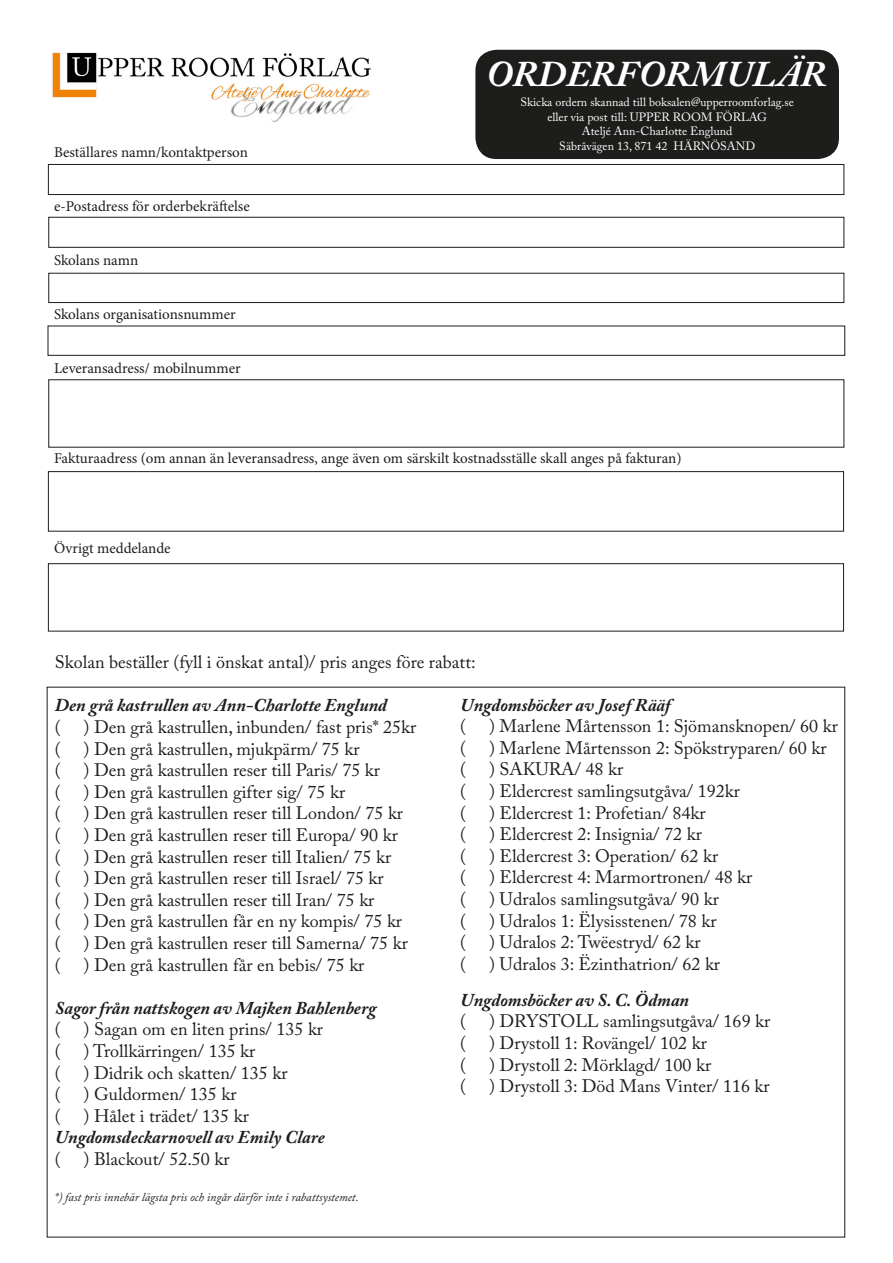
<style>
.page{position:relative;width:893px;height:1263px;background:#fff}
.page>*{position:absolute;margin:0;border:0;box-sizing:border-box;transform-origin:0 0}
.t1{font:italic 700 36px "Adobe Caslon Pro";color:#fff}
.t2{font:18px "Adobe Caslon Pro";color:#1d1d1b}
.t3{font:italic 700 18px "Adobe Caslon Pro";color:#1d1d1b}
.t4{font:15px "Minion Pro";letter-spacing:-.005em;color:#1d1d1b}
.t5{font:12px "Adobe Caslon Pro";color:#fff}
.t6{font:italic 12px "Adobe Caslon Pro";color:#1d1d1b}
</style>
<div class="page">
<img style="left:52px;top:52px;width:319px;height:71px">
<div style="left:48px;top:164px;width:796px;height:31px;border:1px solid #1d1d1b"></div>
<div style="left:48px;top:217px;width:796px;height:31px;border:1px solid #1d1d1b"></div>
<div style="left:48px;top:273px;width:796px;height:30px;border:1px solid #1d1d1b"></div>
<div style="left:48px;top:326px;width:797px;height:30px;border:1px solid #1d1d1b"></div>
<div style="left:48px;top:379px;width:796px;height:69px;border:1px solid #1d1d1b"></div>
<div style="left:475px;top:50px;width:364px;height:109px;background:#1d1d1b;border-radius:21px"></div>
<div style="left:48px;top:471px;width:796px;height:60px;border:1px solid #1d1d1b"></div>
<div style="left:48px;top:563px;width:796px;height:68px;border:1px solid #1d1d1b"></div>
<p class="t4" style="left:54px;top:142px;width:195px">Beställares namn/kontaktperson</p>
<p class="t4" style="left:54px;top:196px;width:197px">e-Postadress för orderbekräftelse</p>
<p class="t4" style="left:54px;top:250px;width:86px">Skolans namn</p>
<p class="t4" style="left:54px;top:304px;width:183px">Skolans organisationsnummer</p>
<p class="t4" style="left:54px;top:358px;width:188px">Leveransadress/ mobilnummer</p>
<p class="t1" style="left:486px;top:52px;width:342px">ORDERFORMULÄR</p>
<p class="t5" style="left:520px;top:95px;width:275px">Skicka ordern skannad till boksalen@upperroomforlag.se</p>
<p class="t5" style="left:547px;top:110px;width:221px">eller via post till: UPPER ROOM FÖRLAG</p>
<p class="t5" style="left:582px;top:124px;width:152px">Ateljé Ann-Charlotte Englund</p>
<p class="t5" style="left:559px;top:138px;width:197px">Säbråvägen 13, 871 42 HÄRNÖSAND</p>
<p class="t4" style="left:54px;top:448px;width:629px">Fakturaadress (om annan än leveransadress, ange även om särskilt kostnadsställe skall anges på fakturan)</p>
<p class="t4" style="left:54px;top:538px;width:118px">Övrigt meddelande</p>
<p class="t2" style="left:55px;top:651px;width:422px">Skolan beställer (fyll i önskat antal)/ pris anges före rabatt:</p>
<p class="t3" style="left:55px;top:694px;width:334px">Den grå kastrullen av Ann-Charlotte Englund</p>
<p class="t2" style="left:55px;top:716px;width:7px">(</p>
<p class="t2" style="left:84px;top:716px;width:334px">) Den grå kastrullen, inbunden/ fast pris* 25kr</p>
<p class="t2" style="left:55px;top:738px;width:7px">(</p>
<p class="t2" style="left:84px;top:738px;width:278px">) Den grå kastrullen, mjukpärm/ 75 kr</p>
<p class="t2" style="left:55px;top:759px;width:7px">(</p>
<p class="t2" style="left:84px;top:759px;width:298px">) Den grå kastrullen reser till Paris/ 75 kr</p>
<p class="t2" style="left:55px;top:781px;width:7px">(</p>
<p class="t2" style="left:84px;top:781px;width:263px">) Den grå kastrullen gifter sig/ 75 kr</p>
<p class="t2" style="left:55px;top:802px;width:7px">(</p>
<p class="t2" style="left:84px;top:802px;width:321px">) Den grå kastrullen reser till London/ 75 kr</p>
<p class="t2" style="left:55px;top:824px;width:7px">(</p>
<p class="t2" style="left:84px;top:824px;width:316px">) Den grå kastrullen reser till Europa/ 90 kr</p>
<p class="t2" style="left:55px;top:846px;width:7px">(</p>
<p class="t2" style="left:84px;top:846px;width:309px">) Den grå kastrullen reser till Italien/ 75 kr</p>
<p class="t2" style="left:55px;top:867px;width:7px">(</p>
<p class="t2" style="left:84px;top:867px;width:302px">) Den grå kastrullen reser till Israel/ 75 kr</p>
<p class="t2" style="left:55px;top:889px;width:7px">(</p>
<p class="t2" style="left:84px;top:889px;width:292px">) Den grå kastrullen reser till Iran/ 75 kr</p>
<p class="t2" style="left:55px;top:910px;width:7px">(</p>
<p class="t2" style="left:84px;top:910px;width:320px">) Den grå kastrullen får en ny kompis/ 75 kr</p>
<p class="t2" style="left:55px;top:932px;width:7px">(</p>
<p class="t2" style="left:84px;top:932px;width:326px">) Den grå kastrullen reser till Samerna/ 75 kr</p>
<p class="t2" style="left:55px;top:954px;width:7px">(</p>
<p class="t2" style="left:84px;top:954px;width:282px">) Den grå kastrullen får en bebis/ 75 kr</p>
<p class="t3" style="left:55px;top:997px;width:323px">Sagor från nattskogen av Majken Bahlenberg</p>
<p class="t2" style="left:55px;top:1018px;width:7px">(</p>
<p class="t2" style="left:84px;top:1018px;width:241px">) Sagan om en liten prins/ 135 kr</p>
<p class="t2" style="left:55px;top:1040px;width:7px">(</p>
<p class="t2" style="left:84px;top:1040px;width:173px">) Trollkärringen/ 135 kr</p>
<p class="t2" style="left:55px;top:1062px;width:7px">(</p>
<p class="t2" style="left:84px;top:1062px;width:205px">) Didrik och skatten/ 135 kr</p>
<p class="t2" style="left:55px;top:1083px;width:7px">(</p>
<p class="t2" style="left:84px;top:1083px;width:154px">) Guldormen/ 135 kr</p>
<p class="t2" style="left:55px;top:1105px;width:7px">(</p>
<p class="t2" style="left:84px;top:1105px;width:167px">) Hålet i trädet/ 135 kr</p>
<p class="t3" style="left:55px;top:1126px;width:272px">Ungdomsdeckarnovell av Emily Clare</p>
<p class="t2" style="left:55px;top:1148px;width:7px">(</p>
<p class="t2" style="left:84px;top:1148px;width:147px">) Blackout/ 52.50 kr</p>
<p class="t6" style="left:55px;top:1190px;width:305px">*) fast pris innebär lägsta pris och ingår därför inte i rabattsystemet.</p>
<p class="t3" style="left:460px;top:694px;width:212px">Ungdomsböcker av Josef Rääf</p>
<p class="t2" style="left:460px;top:715px;width:7px">(</p>
<p class="t2" style="left:489px;top:715px;width:350px">) Marlene Mårtensson 1: Sjömansknopen/ 60 kr</p>
<p class="t2" style="left:460px;top:737px;width:7px">(</p>
<p class="t2" style="left:489px;top:737px;width:339px">) Marlene Mårtensson 2: Spökstryparen/ 60 kr</p>
<p class="t2" style="left:460px;top:759px;width:7px">(</p>
<p class="t2" style="left:489px;top:759px;width:136px">) SAKURA/ 48 kr</p>
<p class="t2" style="left:460px;top:780px;width:7px">(</p>
<p class="t2" style="left:489px;top:780px;width:252px">) Eldercrest samlingsutgåva/ 192kr</p>
<p class="t2" style="left:460px;top:802px;width:7px">(</p>
<p class="t2" style="left:489px;top:802px;width:218px">) Eldercrest 1: Profetian/ 84kr</p>
<p class="t2" style="left:460px;top:823px;width:7px">(</p>
<p class="t2" style="left:489px;top:823px;width:214px">) Eldercrest 2: Insignia/ 72 kr</p>
<p class="t2" style="left:460px;top:845px;width:7px">(</p>
<p class="t2" style="left:489px;top:845px;width:231px">) Eldercrest 3: Operation/ 62 kr</p>
<p class="t2" style="left:460px;top:867px;width:7px">(</p>
<p class="t2" style="left:489px;top:867px;width:265px">) Eldercrest 4: Marmortronen/ 48 kr</p>
<p class="t2" style="left:460px;top:888px;width:7px">(</p>
<p class="t2" style="left:489px;top:888px;width:231px">) Udralos samlingsutgåva/ 90 kr</p>
<p class="t2" style="left:460px;top:910px;width:7px">(</p>
<p class="t2" style="left:489px;top:910px;width:229px">) Udralos 1: Ëlysisstenen/ 78 kr</p>
<p class="t2" style="left:460px;top:931px;width:7px">(</p>
<p class="t2" style="left:489px;top:931px;width:213px">) Udralos 2: Twëestryd/ 62 kr</p>
<p class="t2" style="left:460px;top:953px;width:7px">(</p>
<p class="t2" style="left:489px;top:953px;width:232px">) Udralos 3: Ëzinthatrion/ 62 kr</p>
<p class="t3" style="left:460px;top:989px;width:230px">Ungdomsböcker av S. C. Ödman</p>
<p class="t2" style="left:460px;top:1011px;width:7px">(</p>
<p class="t2" style="left:489px;top:1011px;width:283px">) DRYSTOLL samlingsutgåva/ 169 kr</p>
<p class="t2" style="left:460px;top:1032px;width:7px">(</p>
<p class="t2" style="left:489px;top:1032px;width:219px">) Drystoll 1: Rovängel/ 102 kr</p>
<p class="t2" style="left:460px;top:1054px;width:7px">(</p>
<p class="t2" style="left:489px;top:1054px;width:224px">) Drystoll 2: Mörklagd/ 100 kr</p>
<p class="t2" style="left:460px;top:1075px;width:7px">(</p>
<p class="t2" style="left:489px;top:1075px;width:282px">) Drystoll 3: Död Mans Vinter/ 116 kr</p>
</div>
